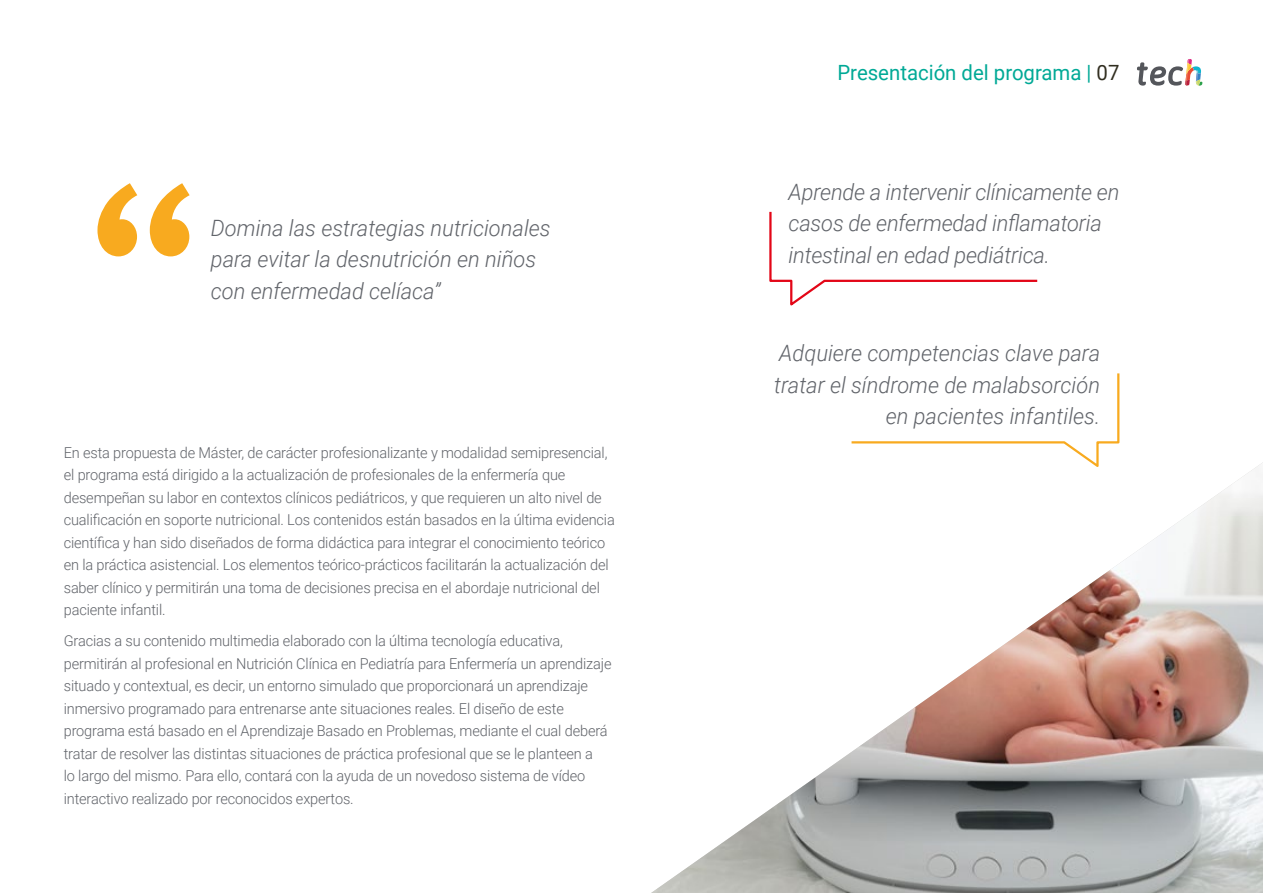
<style>
.page{position:relative;width:1263px;height:893px;background:#fff}
.page>*{position:absolute;margin:0;border:0;box-sizing:border-box;transform-origin:0 0}
.t1{font:italic 300 22.5px/31.5px "Roboto";color:#61646a}
.t2{font:21px "Roboto";color:#00a996}
.t3{font:300 15px/22.5px "Roboto";letter-spacing:-.01em;color:#61646a}
.s1{color:#312e20}
</style>
<div class="page">
<svg style="left:1137px;top:59px;width:65px;height:27px"></svg>
<svg style="left:97px;top:183px;width:93px;height:73px"></svg>
<svg style="left:769px;top:211px;width:269px;height:95px"></svg>
<svg style="left:851px;top:373px;width:269px;height:89px"></svg>
<img style="left:651px;top:462px;width:612px;height:431px">
<h1 class="t1" style="left:211px;top:211px;width:341px">Domina las estrategias nutricionales para evitar la desnutrición en niños con enfermedad celíaca”</h1>
<p class="t3" style="left:64px;top:441px;width:552px">En esta propuesta de Máster, de carácter profesionalizante y modalidad semipresencial, el programa está dirigido a la actualización de profesionales de la enfermería que desempeñan su labor en contextos clínicos pediátricos, y que requieren un alto nivel de cualificación en soporte nutricional. Los contenidos están basados en la última evidencia científica y han sido diseñados de forma didáctica para integrar el conocimiento teórico en la práctica asistencial. Los elementos teórico-prácticos facilitarán la actualización del saber clínico y permitirán una toma de decisiones precisa en el abordaje nutricional del paciente infantil.</p>
<p class="t3" style="left:64px;top:629px;width:549px">Gracias a su contenido multimedia elaborado con la última tecnología educativa, permitirán al profesional en Nutrición Clínica en Pediatría para Enfermería un aprendizaje situado y contextual, es decir, un entorno simulado que proporcionará un aprendizaje inmersivo programado para entrenarse ante situaciones reales. El diseño de este programa está basado en el Aprendizaje Basado en Problemas, mediante el cual deberá tratar de resolver las distintas situaciones de práctica profesional que se le planteen a<br>lo largo del mismo. Para ello, contará con la ayuda de un novedoso sistema de vídeo interactivo realizado por reconocidos expertos.</p>
<h2 class="t2" style="left:837px;top:57px;width:284px">Presentación del programa | <span class="s1">07</span></h2>
<h1 class="t1" style="left:789px;top:175px;width:332px">Aprende a intervenir clínicamente en casos de enfermedad inflamatoria intestinal en edad pediátrica.</h1>
<h1 class="t1" style="left:774px;top:337px;width:327px;text-align:right">Adquiere competencias clave para tratar el síndrome de malabsorción en pacientes infantiles.</h1>
</div>
